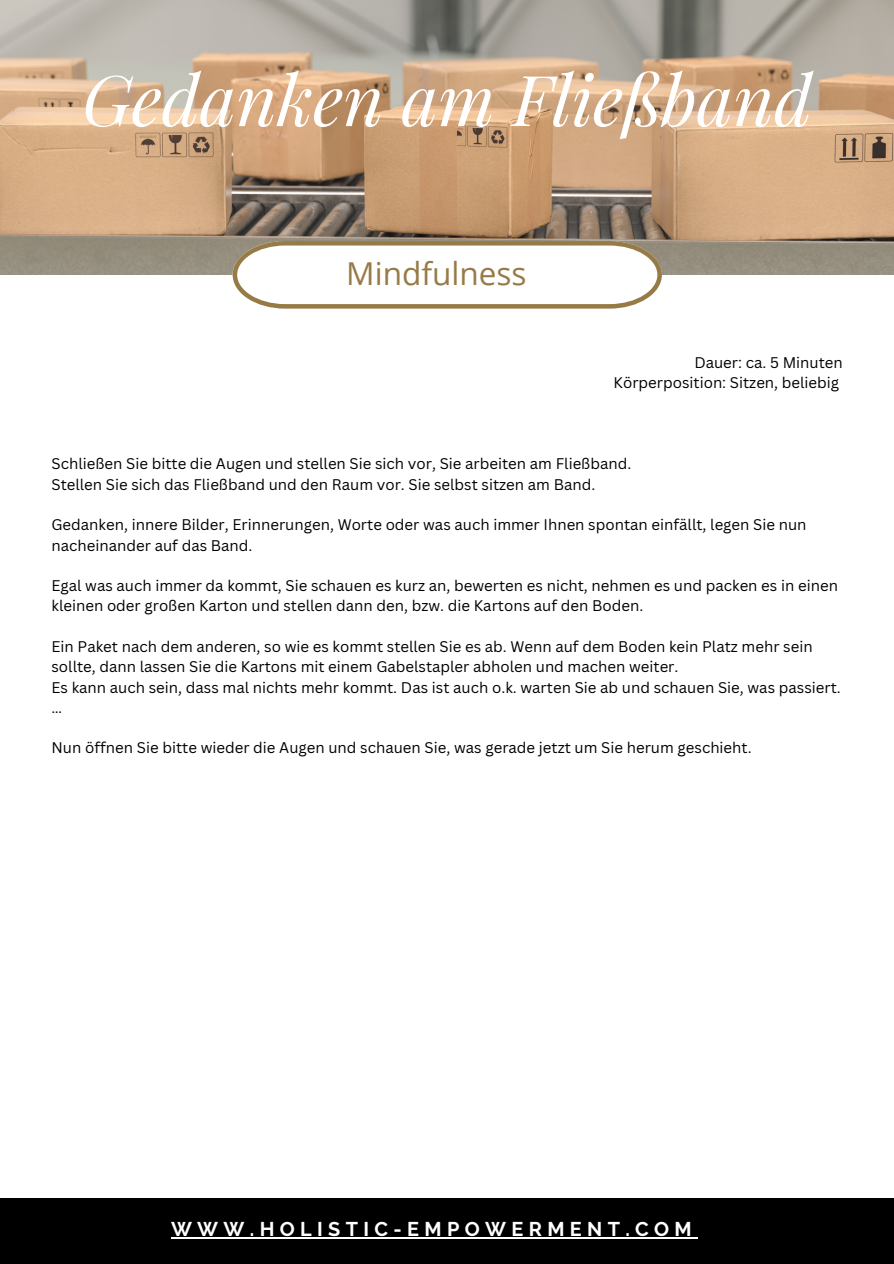
<style>
.page{position:relative;width:894px;height:1264px;background:#fff}
.page>*{position:absolute;margin:0;border:0;box-sizing:border-box;transform-origin:0 0}
.t1{font:italic 70.05px "Playfair Display";color:#fff}
.t2{font:31.5px "Open Sans";color:#977b47}
.t3{font:700 19.8px "Raleway";letter-spacing:.27em;color:#fff}
.t4{font:15px/20.2px "Canva Sans";color:#000}
</style>
<div class="page">
<img style="left:0;top:0;width:893px;height:275px">
<div style="left:0;top:1198px;width:893px;height:65px;background:#000"></div>
<svg style="left:232px;top:241px;width:429px;height:67px"></svg>
<hr style="left:171px;top:1237px;width:526px;height:1px;background:#fff">
<h1 class="t1" style="left:82px;top:50px;width:731px">Gedanken am Fließband</h1>
<h2 class="t2" style="left:346px;top:252px;width:182px">Mindfulness</h2>
<p class="t4" style="left:613px;top:352px;width:231px;text-align:right">Dauer: ca. 5 Minuten<br>Körperposition: Sitzen, beliebig</p>
<p class="t4" style="left:51px;top:453px;width:581px">Schließen Sie bitte die Augen und stellen Sie sich vor, Sie arbeiten am Fließband.<br>Stellen Sie sich das Fließband und den Raum vor. Sie selbst sitzen am Band.</p>
<p class="t4" style="left:51px;top:514px;width:756px">Gedanken, innere Bilder, Erinnerungen, Worte oder was auch immer Ihnen spontan einfällt, legen Sie nun nacheinander auf das Band.</p>
<p class="t4" style="left:51px;top:575px;width:787px">Egal was auch immer da kommt, Sie schauen es kurz an, bewerten es nicht, nehmen es und packen es in einen kleinen oder großen Karton und stellen dann den, bzw. die Kartons auf den Boden.</p>
<p class="t4" style="left:51px;top:636px;width:790px">Ein Paket nach dem anderen, so wie es kommt stellen Sie es ab. Wenn auf dem Boden kein Platz mehr sein sollte, dann lassen Sie die Kartons mit einem Gabelstapler abholen und machen weiter.<br>Es kann auch sein, dass mal nichts mehr kommt. Das ist auch o.k. warten Sie ab und schauen Sie, was passiert. …</p>
<p class="t4" style="left:51px;top:737px;width:701px">Nun öffnen Sie bitte wieder die Augen und schauen Sie, was gerade jetzt um Sie herum geschieht.</p>
<h3 class="t3" style="left:171px;top:1217px;width:522px">WWW.HOLISTIC-EMPOWERMENT.COM</h3>
</div>
